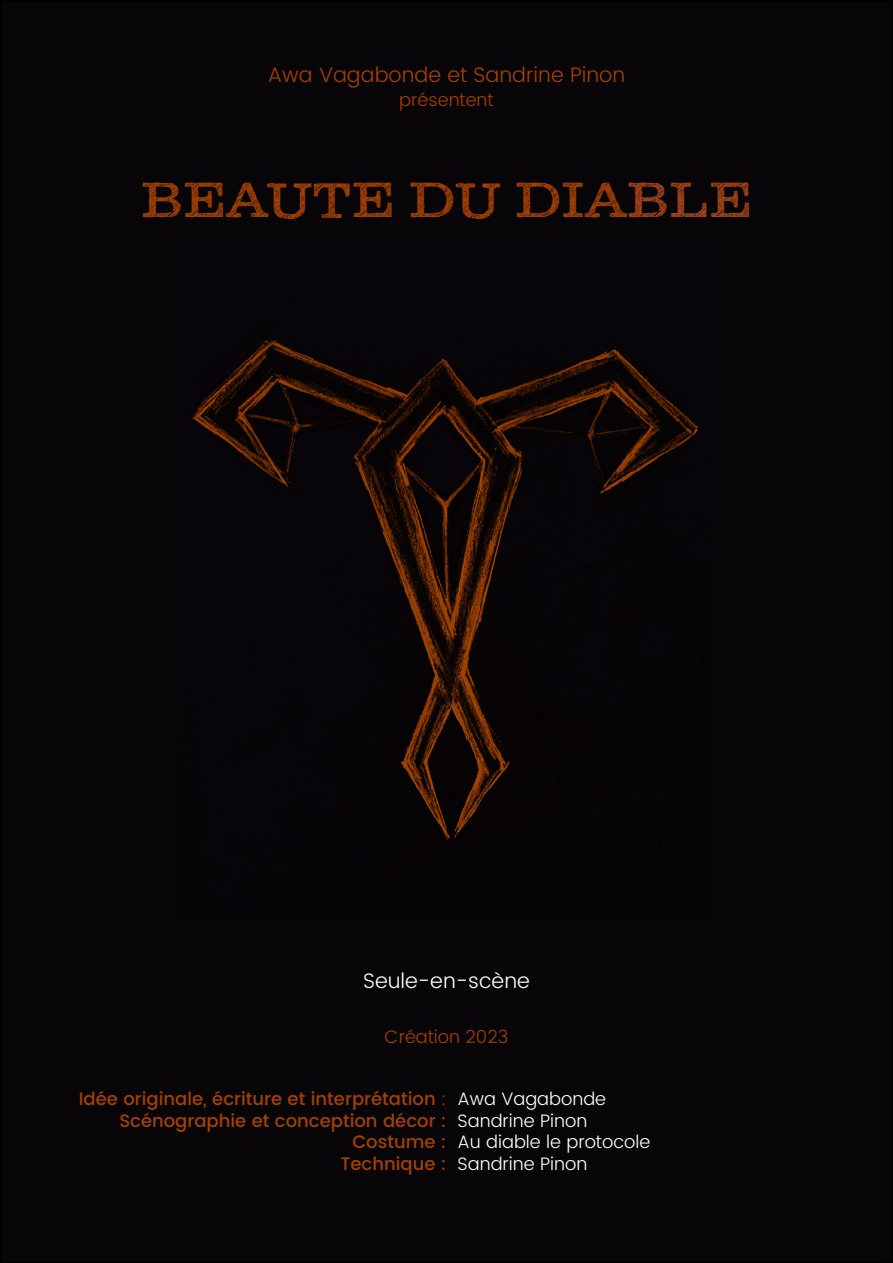
<style>
.page{position:relative;width:893px;height:1263px;background:#fff}
.page>*{position:absolute;margin:0;border:0;box-sizing:border-box;transform-origin:0 0}
.t1{font:49.5px "Clarendon Wide Sketch";color:#a54100}
.t2{font:300 21px "Poppins";color:#a54100}
.t3{font:300 21px "Poppins";color:#fff}
.t4{font:500 18px/21.6px "Poppins";color:#a54100;text-align:right}
.t5{font:300 18px/21.6px "Poppins";color:#fff}
.t6{font:300 18px "Poppins";color:#a54100}
.s1{color:#a54317}
.s2{font-weight:300}
</style>
<div class="page">
<div style="left:1px;top:1px;width:891px;height:1261px;background:#080509"></div>
<img style="left:191px;top:340px;width:507px;height:520px">
<p class="t2" style="left:268px;top:59px;width:359px">Awa Vagabonde et Sandrine Pinon</p>
<p class="t6" style="left:399px;top:86px;width:96px">présentent</p>
<h1 class="t1" style="left:141px;top:170px;width:613px">BEAUTE DU DIA<span class="s1">BLE</span></h1>
<p class="t3" style="left:363px;top:965px;width:168px">Seule-en-scène</p>
<p class="t6" style="left:385px;top:1024px;width:125px">Création 2023</p>
<p class="t4" style="left:79px;top:1088px;width:369px">Idée originale, écriture et interprétation <span class="s2">:<br></span>Scénographie et conception décor :<br>Costume :<br>Technique :</p>
<p class="t5" style="left:458px;top:1089px;width:194px">Awa Vagabonde<br>Sandrine Pinon<br>Au diable le protocole<br>Sandrine Pinon</p>
</div>
